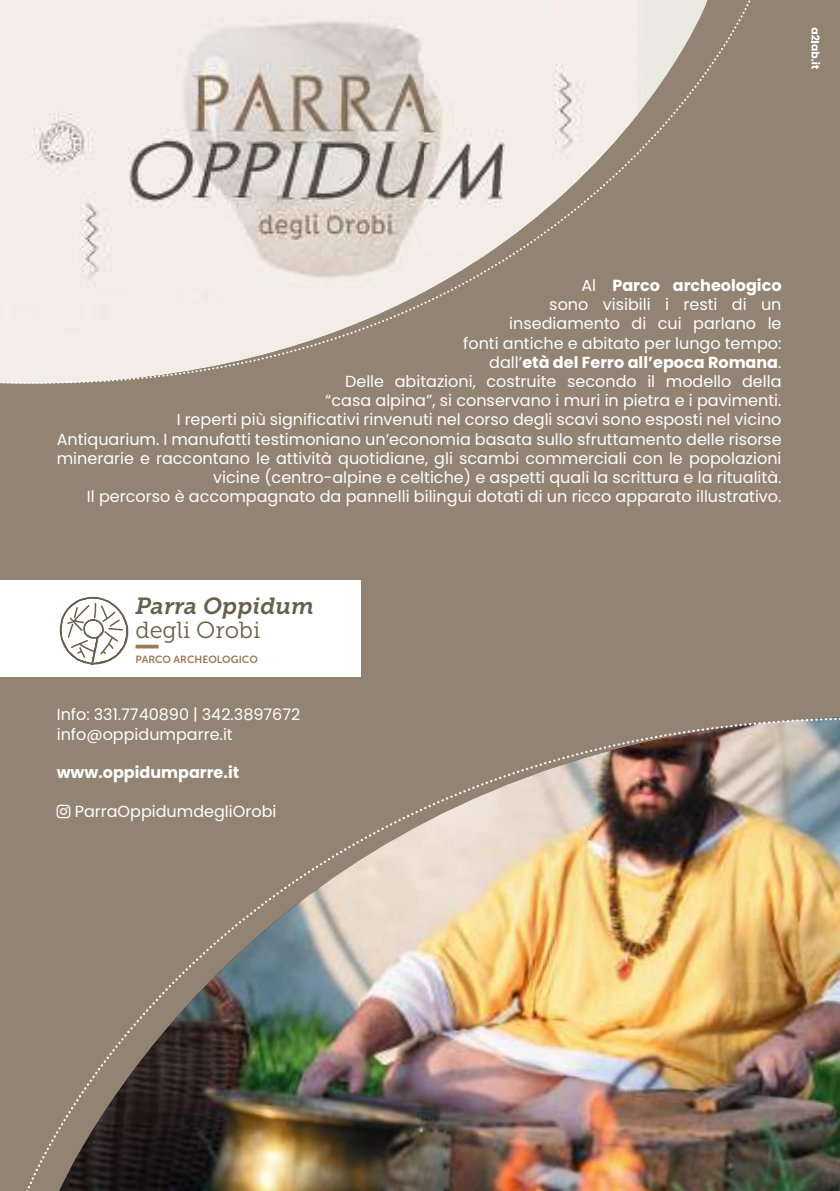
<style>
.page{position:relative;width:840px;height:1191px;background:#fff}
.page>*{position:absolute;margin:0;border:0;box-sizing:border-box;transform-origin:0 0}
.t1{font:italic 23.2px "Museo Slab 700";color:#685f4d}
.t2{font:23.2px "Museo Slab 300";color:#685f4d}
.t3{font:16px/19.2px "Poppins";color:#fff;text-align:right}
.t4{font:700 16px "Poppins";color:#fff}
.t5{font:10.4px "Museo Sans 700";color:#9d795a}
.s1{font-weight:700}
</style>
<div class="page">
<div style="left:0;top:0;width:839px;height:1191px;background:#928373"></div>
<svg style="left:0;top:0;width:751px;height:384px"></svg>
<img style="left:26px;top:717px;width:813px;height:474px">
<div style="left:0;top:580px;width:360px;height:96px;background:#fff"></div>
<svg style="left:135px;top:644px;width:23px;height:4px"></svg>
<svg style="left:60px;top:597px;width:67px;height:68px"></svg>
<div style="left:83px;top:619px;width:21px;height:20px;border:2px solid #685f4d;border-radius:50%"></div>
<svg style="left:811px;top:28px;width:8px;height:41px"></svg>
<svg style="left:57px;top:804px;width:13px;height:13px"></svg>
<p class="t3" style="left:57px;top:276px;width:726px">Al <span class="s1">Parco archeologico<br></span>sono visibili i resti di un<br>insediamento di cui parlano le<br>fonti antiche e abitato per lungo tempo:<br>dall’<span class="s1">età del Ferro all’epoca Romana</span>.<br>Delle abitazioni, costruite secondo il modello della<br>“casa alpina”, si conservano i muri in pietra e i pavimenti.<br>I reperti più significativi rinvenuti nel corso degli scavi sono esposti nel vicino<br>Antiquarium. I manufatti testimoniano un’economia basata sullo sfruttamento delle risorse minerarie e raccontano le attività quotidiane, gli scambi commerciali con le popolazioni vicine (centro-alpine e celtiche) e aspetti quali la scrittura e la ritualità.<br>Il percorso è accompagnato da pannelli bilingui dotati di un ricco apparato illustrativo.</p>
<h1 class="t1" style="left:135px;top:593px;width:180px">Parra Oppidum</h1>
<h1 class="t2" style="left:135px;top:617px;width:126px">degli Orobi</h1>
<p class="t5" style="left:135px;top:653px;width:124px">PARCO ARCHEOLOGICO</p>
<p class="t3" style="left:57px;top:705px;width:245px;text-align:left">Info: 331.7740890 | 342.3897672 info@oppidumparre.it</p>
<p class="t4" style="left:57px;top:763px;width:184px">www.oppidumparre.it</p>
<p class="t3" style="left:75px;top:801px;width:203px">ParraOppidumdegliOrobi</p>
</div>
